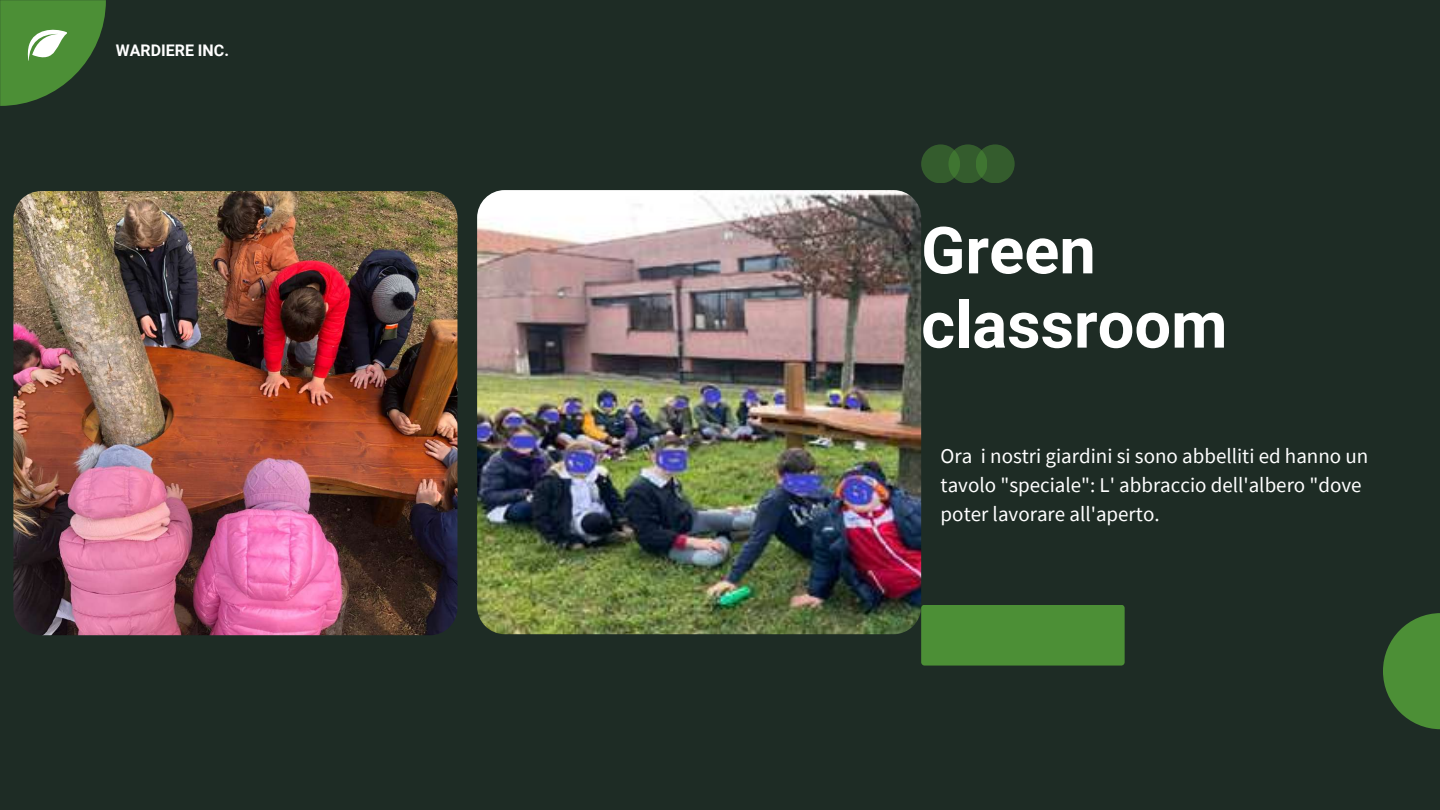
<style>
.page{position:relative;width:1440px;height:810px;background:#1e2c25}
.page>*{position:absolute;margin:0;border:0;box-sizing:border-box;transform-origin:0 0}
.t1{font:700 65px/74.2px "Roboto";color:#fff}
.t2{font:21px/29.2px "Source Sans Pro";color:#fff}
.t3{font:700 16px "Roboto";color:#fff}
</style>
<div class="page">
<svg style="left:1383px;top:613px;width:57px;height:116px"></svg>
<svg style="left:0;top:0;width:106px;height:106px"></svg>
<img style="left:13px;top:191px;width:444px;height:444px;border-radius:28px">
<img style="left:477px;top:190px;width:444px;height:444px;border-radius:28px">
<div style="left:921px;top:144px;width:39px;height:39px;background:#345c2d;border-radius:50%"></div>
<svg style="left:948px;top:144px;width:39px;height:39px"></svg>
<div style="left:976px;top:144px;width:39px;height:39px;background:linear-gradient(to right,#3c6f30,#30532b);border-radius:50%"></div>
<div style="left:921px;top:605px;width:204px;height:61px;background:#4c8f36;border-radius:3px"></div>
<p class="t3" style="left:116px;top:42px;width:115px">WARDIERE INC.</p>
<h1 class="t1" style="left:921px;top:214px;width:308px">Green classroom</h1>
<p class="t2" style="left:941px;top:441px;width:429px">Ora i nostri giardini si sono abbelliti ed hanno un tavolo "speciale": L' abbraccio dell'albero "dove poter lavorare all'aperto.</p>
</div>
